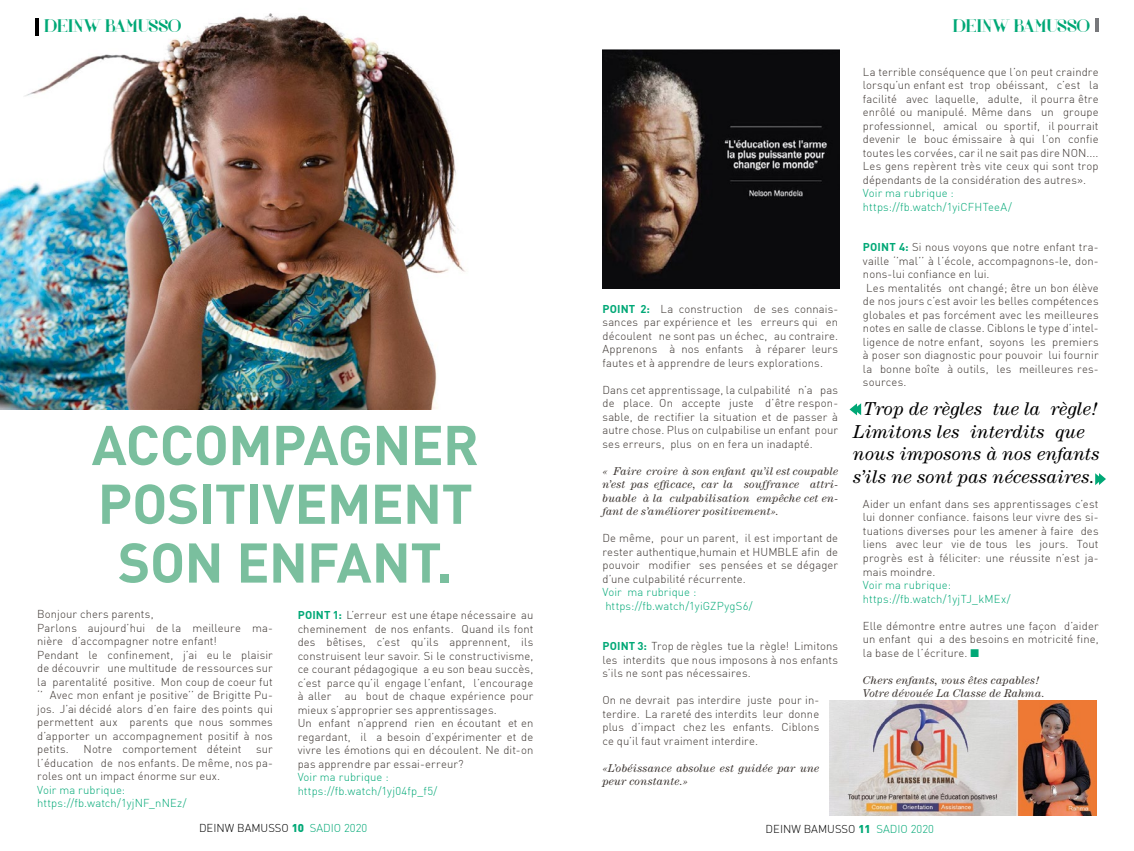
<style>
.page{position:relative;width:1134px;height:851px;background:#fff}
.page>*{position:absolute;margin:0;border:0;box-sizing:border-box;transform-origin:0 0}
.t1{font:700 55px/58.8px "DIN";letter-spacing:-.01em;color:#7abf9e;text-align:center}
.t2{font:italic 18.75px/22.5px "Century";letter-spacing:.01em;color:#000}
.t3{font:18.75px "Voor";color:#00a876}
.t4{font:300 11.25px/13.5px "DIN";letter-spacing:.01em;color:#3c3531;text-align:justify}
.t5{font:italic 11.25px/13.5px "Century";letter-spacing:.02em;color:#3c3531}
.t6{font:300 11.25px/13.5px "DIN";letter-spacing:.01em;color:#00a876}
.t7{font:300 11.25px "DIN";color:#000}
.s1{font-weight:700;color:#00a876}
.s2{font-weight:900;color:#00a876}
.s3{color:#00a876}
</style>
<div class="page">
<img style="left:0;top:13px;width:466px;height:396px">
<hr style="left:35px;top:18px;width:4px;height:17px;background:#000">
<hr style="left:1095px;top:18px;width:3px;height:14px;background:#77787b">
<div style="left:0;top:0;width:5px;height:67px;background:#fff"></div>
<img style="left:602px;top:50px;width:238px;height:239px">
<svg style="left:1095px;top:473px;width:11px;height:12px"></svg>
<svg style="left:849px;top:403px;width:12px;height:12px"></svg>
<img style="left:830px;top:700px;width:266px;height:115px">
<h2 class="t3" style="left:44px;top:14px;width:139px">DEINW BAMUSSO</h2>
<h1 class="t1" style="left:92px;top:413px;width:389px">ACCOMPAGNER<br>POSITIVEMENT<br>SON ENFANT.</h1>
<p class="t4" style="left:37px;top:607px;width:237px;text-align:left">Bonjour chers parents,<br>Parlons aujourd’hui de la meilleure ma&shy;nière d’accompagner notre enfant!<br>Pendant le confinement, j’ai eu le plaisir de découvrir une multitude de ressources sur la parentalité positive. Mon coup de coeur fut ‘’ Avec mon enfant je positive’’ de B rigitte Pu&shy;jos. J’ai décidé alors d’en faire des points qui permettent aux parents que nous sommes d’apporter un accompagnement positif à nos petits.</p>
<p class="t4" style="left:84px;top:742px;width:159px">Notre comportement déteint</p>
<p class="t4" style="left:37px;top:742px;width:237px;text-indent:219px">sur l’éducation de nos enfants. De même, nos pa&shy;roles ont un impact énorme sur eux.</p>
<p class="t6" style="left:37px;top:782px;width:151px">Voir ma rubrique: https://fb.watch/1yjNF_nNEz/</p>
<p class="t4" style="left:298px;top:608px;width:237px;text-align:left"><span class="s1">POINT 1:</span> L’erreur est une étape nécessaire au cheminement de nos enfants. Quand ils font des bêtises, c’est qu’ils apprennent, ils construisent leur savoir. Si le constructivisme, ce courant pédagogique a eu son beau succès, c‘est parce qu’il engage l’enfant, l’encourage à aller au bout de chaque expérience pour mieux s’approprier ses apprentissages.<br>U n enfant n’apprend rien en écoutant et en regardant, il a besoin d’expérimenter et de vivre les émotions qui en découlent. Ne dit-on pas apprendre par essai-erreur?</p>
<p class="t6" style="left:298px;top:770px;width:141px">Voir ma rubrique : https://fb.watch/1yj04fp_f5/</p>
<p class="t7" style="left:199px;top:820px;width:170px">D einw Bam usso <span class="s2">10</span> <span class="s3">sadio 2020</span></p>
<p class="t4" style="left:602px;top:301px;width:237px"><span class="s1">POINT 2:</span> La construction de ses connais&shy;sances par expérience et les erreurs qui en découlent ne sont pas un échec, au contraire.<br>Apprenons à nos enfants à réparer leurs fautes et à apprendre de leurs explorations.</p>
<p class="t4" style="left:602px;top:382px;width:237px">Dans cet apprentissage, la culpabilité n’a pas de place. O n accepte juste d’être respon&shy;sable, de rectifier la situation et de passer à autre chose. Plus on culpabilise un enfant pour ses erreurs, plus on en fera un inadapté.</p>
<p class="t5" style="left:602px;top:464px;width:237px;text-align:justify">« Faire croire à son enfant qu’il est coupable n’est pas efficace, car la souffrance attri&shy;buable à la culpabilisation empêche cet en&shy;fant de s’améliorer positivement».</p>
<p class="t4" style="left:602px;top:531px;width:237px">De même, pour un parent, il est important de rester authentique,humain et HU MBLE afin de pouvoir modifier ses pensées et se dégager d’une culpabilité récurrente.</p>
<p class="t6" style="left:602px;top:585px;width:152px">Voir ma rubrique : https://fb.watch/1yiGZPygS6/</p>
<p class="t4" style="left:602px;top:639px;width:237px"><span class="s1">POINT 3:</span> Trop de règles tue la règle! Limitons les interdits que nous imposons à nos enfants s’ils ne sont pas nécessaires.</p>
<p class="t4" style="left:602px;top:693px;width:218px">O n ne devrait pas interdire juste pour in&shy;terdire. La rareté des interdits leur donne plus d’impact chez les enfants. Ciblons ce qu’il faut vraiment interdire.</p>
<p class="t5" style="left:602px;top:761px;width:218px">«L’obéissance absolue est guidée par une peur constante.»</p>
<h2 class="t3" style="left:953px;top:14px;width:139px">DEINW BAMUSSO</h2>
<p class="t4" style="left:863px;top:65px;width:237px">La terrible conséquence que l’on peut craindre lorsqu’un enfant est trop obéissant, c’est la facilité avec laquelle, adulte, il pourra être enrôlé ou manipulé. Même dans un groupe professionnel, amical ou sportif, il pourrait devenir le bouc émissaire à qui l’on confie toutes les corvées, car il ne sait pas dire NO N....<br>Les gens repèrent très vite ceux qui sont trop dépendants de la considération des autres».</p>
<p class="t6" style="left:863px;top:186px;width:151px">Voir ma rubrique : https://fb.watch/1yiCFHTeeA/</p>
<p class="t4" style="left:863px;top:240px;width:237px;text-align:left"><span class="s1">POINT 4:</span> Si nous voyons que notre enfant tra&shy;vaille ‘’mal’’ à l’école, accompagnons-le, don&shy;nons-lui confiance en lui.<br>Les mentalités ont changé; être un bon élève de nos jours c’est avoir les belles compétences globales et pas forcément avec les meilleures notes en salle de classe. Ciblons le type d’intel&shy;ligence de notre enfant, soyons les premiers à poser son diagnostic pour pouvoir lui fournir la bonne boîte à outils, les meilleures res&shy;sources.</p>
<h2 class="t2" style="left:853px;top:397px;width:248px;text-indent:10px">Trop de règles tue la règle!<br>Limitons les interdits que nous imposons à nos enfants s’ils ne sont pas nécessaires.</h2>
<p class="t4" style="left:863px;top:497px;width:237px">Aider un enfant dans ses apprentissages c’est lui donner confiance. faisons leur vivre des si&shy;tuations diverses pour les amener à faire des liens avec leur vie de tous les jours. Tout progrès est à féliciter: une réussite n’est ja&shy;mais moindre.</p>
<p class="t6" style="left:863px;top:578px;width:149px">Voir ma rubrique: https://fb.watch/1yjTJ_kMEx/</p>
<p class="t4" style="left:863px;top:618px;width:237px">Elle démontre entre autres une façon d’aider un enfant qui a des besoins en motricité fine, la base de l’écriture. <span class="s3">■</span></p>
<p class="t5" style="left:863px;top:672px;width:183px">Chers enfants, vous êtes capables!<br>Votre dévouée La Classe de Rahma.</p>
<p class="t7" style="left:766px;top:822px;width:170px">D einw Bam usso <span class="s2">11</span> <span class="s3">sadio 2020</span></p>
</div>
